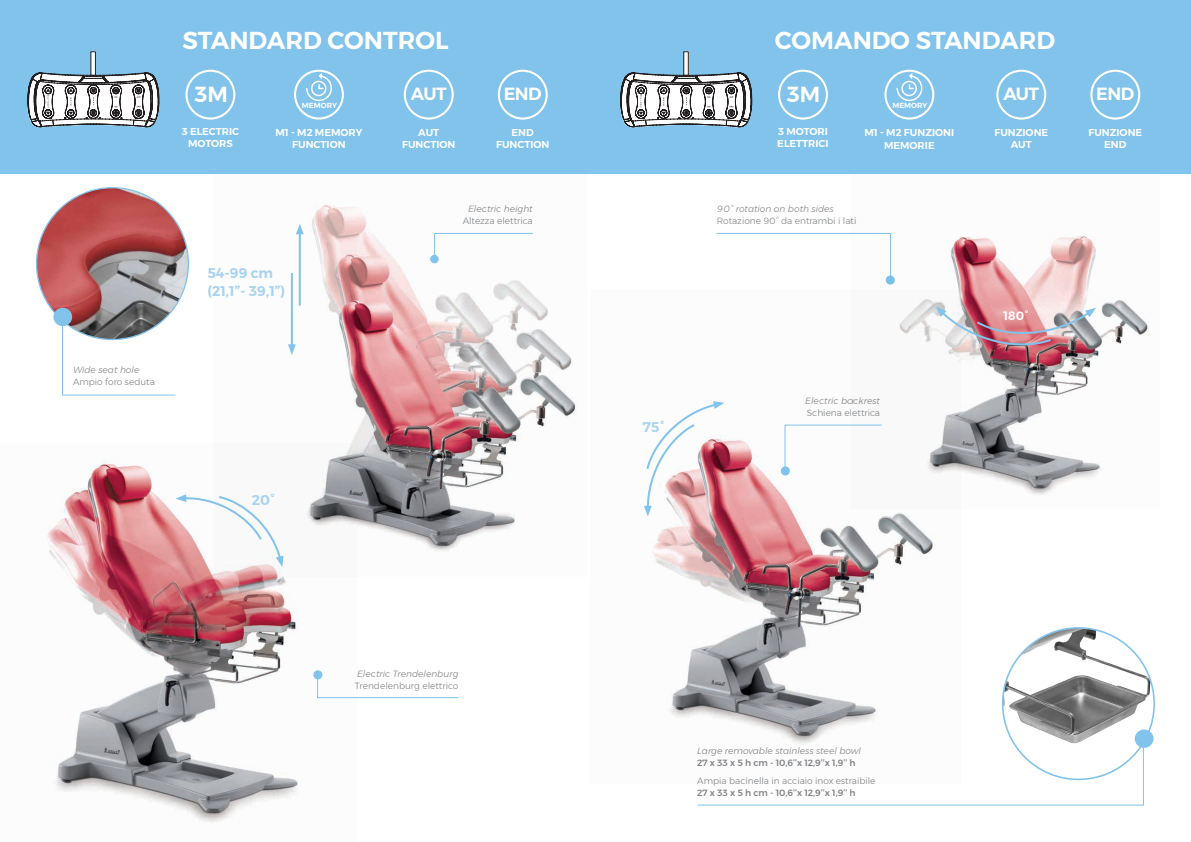
<style>
.page{position:relative;width:1191px;height:842px;background:#fff}
.page>*{position:absolute;margin:0;border:0;box-sizing:border-box;transform-origin:0 0}
.t1{font:600 24.4px "Montserrat";color:#fff}
.t2{font:600 21.7px "Montserrat";color:#fff}
.t3{font:600 17.6px "Montserrat";letter-spacing:-.03em;color:#fff}
.DescrizioneFotine{font:600 14px "Montserrat";color:#a7d3f0}
.DescrizioneFotine-2{font:600 12px "Montserrat";color:#fff}
.t4{font:600 10px "Montserrat";color:#fff}
.DescrizioneFotine-3{font:italic 300 9px/12px "Montserrat";color:#808285}
.DescrizioneFotine-4{font:300 9px "Montserrat";color:#808285}
.DescrizioneFotine-5{font:500 9px "Montserrat";color:#808285}
.t5{font:600 7.4px "Montserrat";color:#fff}
.s1{font-style:normal}
</style>
<div class="page">
<img style="left:215px;top:173px;width:371px;height:378px">
<img style="left:47px;top:444px;width:311px;height:379px">
<svg style="left:175px;top:494px;width:108px;height:73px"></svg>
<svg style="left:316px;top:669px;width:143px;height:30px"></svg>
<div style="left:313px;top:670px;width:9px;height:9px;background:#81c3eb;border-radius:50%"></div>
<img style="left:37px;top:188px;width:151px;height:151px;border-radius:76px">
<svg style="left:61px;top:316px;width:115px;height:80px"></svg>
<div style="left:53px;top:308px;width:19px;height:18px;background:#81c3eb;border-radius:50%"></div>
<svg style="left:433px;top:232px;width:101px;height:29px"></svg>
<div style="left:430px;top:255px;width:9px;height:8px;background:#81c3eb;border-radius:50%"></div>
<hr style="left:299px;top:230px;width:2px;height:76px;background:#81c3eb">
<svg style="left:296px;top:224px;width:8px;height:10px"></svg>
<hr style="left:291px;top:273px;width:2px;height:75px;background:#81c3eb">
<svg style="left:288px;top:344px;width:8px;height:11px"></svg>
<svg style="left:697px;top:743px;width:447px;height:63px"></svg>
<div style="left:1002px;top:628px;width:152px;height:151px;background:#fff;border-radius:50%"></div>
<img style="left:1004px;top:628px;width:146px;height:115px">
<img style="left:647px;top:440px;width:313px;height:343px">
<svg style="left:644px;top:401px;width:80px;height:115px"></svg>
<svg style="left:784px;top:424px;width:66px;height:52px"></svg>
<svg style="left:716px;top:233px;width:134px;height:1px"></svg>
<div style="left:780px;top:466px;width:10px;height:9px;background:#81c3eb;border-radius:50%"></div>
<div style="left:1134px;top:729px;width:19px;height:19px;background:#81c3eb;border-radius:50%"></div>
<img style="left:850px;top:173px;width:309px;height:335px">
<img style="left:936px;top:306px;width:160px;height:45px">
<div style="left:0;top:0;width:1191px;height:173px;background:#81c3eb"></div>
<div style="left:778px;top:70px;width:50px;height:50px;border:2px solid #fff;border-radius:50%"></div>
<div style="left:185px;top:70px;width:50px;height:50px;border:2px solid #fff;border-radius:50%"></div>
<div style="left:884px;top:70px;width:50px;height:50px;border:2px solid #fff;border-radius:50%"></div>
<svg style="left:895px;top:73px;width:28px;height:29px"></svg>
<div style="left:294px;top:70px;width:50px;height:50px;border:2px solid #fff;border-radius:50%"></div>
<svg style="left:305px;top:73px;width:28px;height:29px"></svg>
<div style="left:996px;top:70px;width:50px;height:50px;border:2px solid #fff;border-radius:50%"></div>
<div style="left:404px;top:70px;width:50px;height:50px;border:2px solid #fff;border-radius:50%"></div>
<div style="left:1090px;top:70px;width:50px;height:50px;border:2px solid #fff;border-radius:50%"></div>
<div style="left:498px;top:70px;width:50px;height:50px;border:2px solid #fff;border-radius:50%"></div>
<svg style="left:620px;top:72px;width:132px;height:56px;background:#aaaeb2"></svg>
<svg style="left:27px;top:72px;width:132px;height:56px;background:#aaafb2"></svg>
<p class="DescrizioneFotine-3" style="left:73px;top:364px;width:68px">Wide seat hole</p>
<p class="DescrizioneFotine-4" style="left:73px;top:375px;width:83px">Ampio foro seduta</p>
<p class="t1" style="left:182px;top:21px;width:268px">STANDARD CONTROL</p>
<p class="t1" style="left:775px;top:21px;width:282px">COMANDO STANDARD</p>
<p class="t2" style="left:194px;top:77px;width:35px">3M</p>
<p class="t4" style="left:182px;top:124px;width:59px">3 ELECTRIC</p>
<p class="t4" style="left:188px;top:136px;width:46px">MOTORS</p>
<p class="t5" style="left:302px;top:99px;width:36px">MEMORY</p>
<p class="t4" style="left:275px;top:124px;width:88px">M1 - M2 MEMORY</p>
<p class="t4" style="left:292px;top:136px;width:55px">FUNCTION</p>
<p class="DescrizioneFotine" style="left:207px;top:262px;width:67px">54-99 cm</p>
<p class="DescrizioneFotine" style="left:207px;top:280px;width:79px">(21,1”- 39,1”)</p>
<p class="t3" style="left:411px;top:80px;width:37px">AUT</p>
<p class="t4" style="left:418px;top:124px;width:22px">AUT</p>
<p class="t4" style="left:402px;top:136px;width:55px">FUNCTION</p>
<p class="t3" style="left:504px;top:80px;width:40px">END</p>
<p class="t4" style="left:511px;top:124px;width:24px">END</p>
<p class="t4" style="left:496px;top:136px;width:55px">FUNCTION</p>
<p class="DescrizioneFotine-3" style="left:468px;top:203px;width:66px">Electric height</p>
<p class="DescrizioneFotine-4" style="left:463px;top:214px;width:72px">Altezza elettrica</p>
<p class="DescrizioneFotine" style="left:252px;top:488px;width:25px">20°</p>
<p class="DescrizioneFotine" style="left:642px;top:416px;width:23px">75°</p>
<p class="t2" style="left:787px;top:77px;width:35px">3M</p>
<p class="t4" style="left:778px;top:124px;width:51px">3 MOTORI</p>
<p class="t4" style="left:777px;top:136px;width:53px">ELETTRICI</p>
<p class="t5" style="left:892px;top:99px;width:36px">MEMORY</p>
<p class="t4" style="left:864px;top:124px;width:91px">M1 - M2 FUNZIONI</p>
<p class="t4" style="left:884px;top:138px;width:52px">MEMORIE</p>
<p class="DescrizioneFotine-3" style="left:716px;top:203px;width:119px">90° rotation on both sides</p>
<p class="DescrizioneFotine-4" style="left:716px;top:214px;width:141px">Rotazione 90° da entrambi i lati</p>
<p class="DescrizioneFotine-3" style="left:805px;top:395px;width:76px">Electric backrest<br><span class="s1">Schiena elettrica</span></p>
<p class="t3" style="left:1003px;top:80px;width:37px">AUT</p>
<p class="t4" style="left:994px;top:124px;width:55px">FUNZIONE</p>
<p class="t4" style="left:1010px;top:136px;width:22px">AUT</p>
<p class="DescrizioneFotine-2" style="left:1003px;top:306px;width:27px">180°</p>
<p class="t3" style="left:1096px;top:80px;width:40px">END</p>
<p class="t4" style="left:1088px;top:124px;width:55px">FUNZIONE</p>
<p class="t4" style="left:1104px;top:136px;width:24px">END</p>
<p class="DescrizioneFotine-3" style="left:357px;top:667px;width:103px">Electric Trendelenburg</p>
<p class="DescrizioneFotine-4" style="left:355px;top:679px;width:105px">Trendelenburg elettrico</p>
<p class="DescrizioneFotine-3" style="left:697px;top:745px;width:165px">Large removable stainless steel bowl</p>
<p class="DescrizioneFotine-5" style="left:697px;top:756px;width:160px">27 x 33 x 5 h cm - 10,6’’x 12,9’’x 1,9’’ h</p>
<p class="DescrizioneFotine-4" style="left:697px;top:774px;width:180px">Ampia bacinella in acciaio inox estraibile</p>
<p class="DescrizioneFotine-5" style="left:697px;top:786px;width:160px">27 x 33 x 5 h cm - 10,6’’x 12,9’’x 1,9’’ h</p>
</div>
